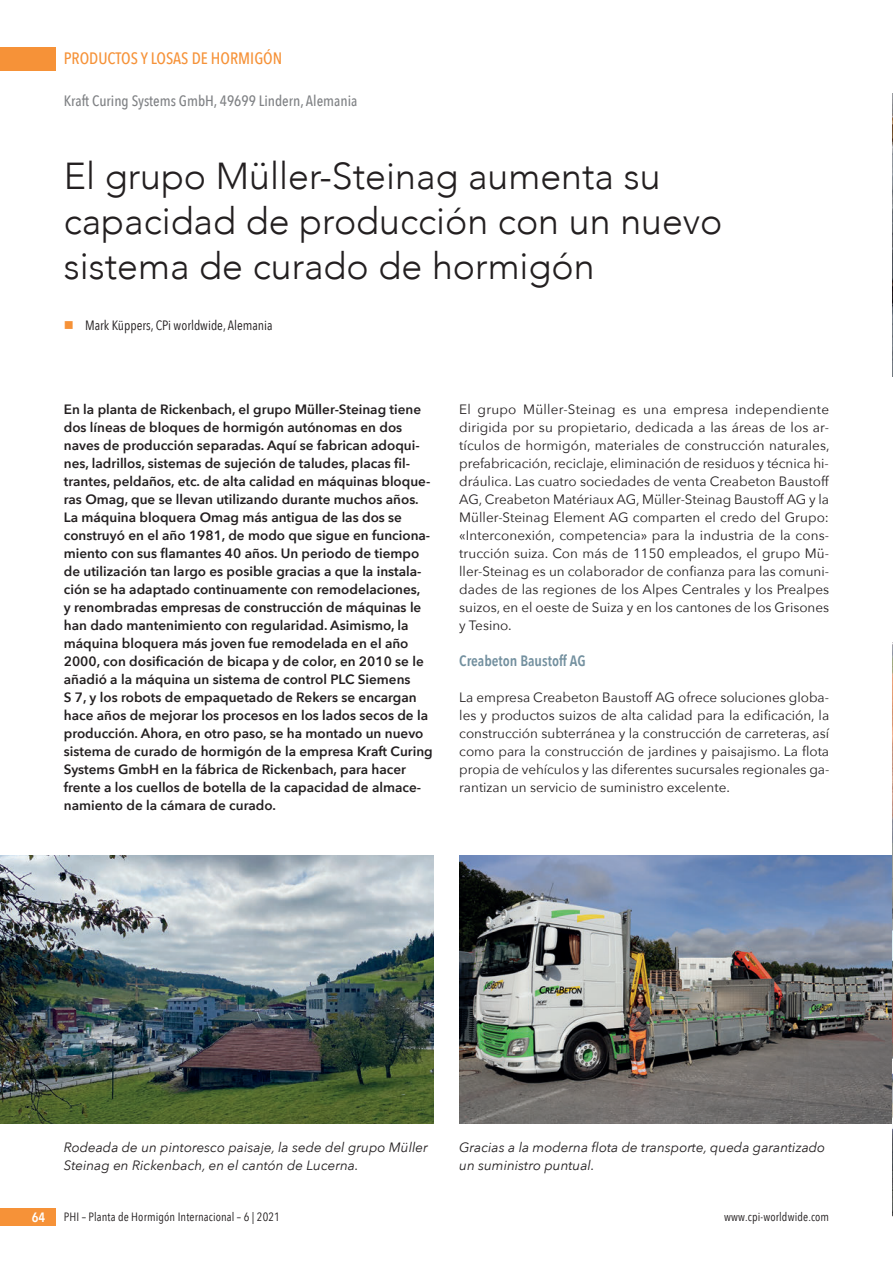
<style>
.page{position:relative;width:893px;height:1263px;background:#fff}
.page>*{position:absolute;margin:0;border:0;box-sizing:border-box;transform-origin:0 0}
.t1{font:300 37.5px/45px "Avenir";color:#231f20}
.t2{font:500 16.5px "Avenir Next Condensed";color:#f69238}
.t3{font:500 15px "Avenir Next Condensed";color:#808285}
.t4{font:600 15px "Avenir Next Condensed";color:#73909f}
.t5{font:600 13.5px/18px "Avenir Next";color:#231f20}
.t6{font:13.5px/18px "Avenir Next";color:#231f20;text-align:justify}
.t7{font:italic 13.5px/18px "Avenir Next";color:#231f20}
.t8{font:13.5px "Avenir Next Condensed";color:#231f20}
.t9{font:600 13.5px "Avenir Next Condensed";color:#fff}
.t10{font:12px "Avenir Next Condensed";letter-spacing:.01em;color:#231f20}
.s1{color:#f69238}
</style>
<div class="page">
<div style="left:0;top:47px;width:55px;height:23px;background:#f69238"></div>
<div style="left:0;top:1208px;width:55px;height:18px;background:#f69238"></div>
<img style="left:0;top:856px;width:434px;height:267px">
<img style="left:459px;top:856px;width:433px;height:267px">
<img style="left:892px;top:94px;width:1px;height:283px">
<img style="left:892px;top:642px;width:1px;height:575px">
<p class="t2" style="left:64px;top:49px;width:220px">PRODUCTOS Y LOSAS DE HORMIGÓN</p>
<p class="t3" style="left:64px;top:92px;width:295px">Kraft Curing Systems GmbH, 49699 Lindern, Alemania</p>
<h1 class="t1" style="left:64px;top:153px;width:660px">El grupo Müller-Steinag aumenta su capacidad de producción con un nuevo sistema de curado de hormigón</h1>
<p class="t8" style="left:64px;top:314px;width:210px"><span class="s1">■</span> Mark Küppers, CPi worldwide, Alemania</p>
<p class="t5" style="left:64px;top:400px;width:370px">En la planta de Rickenbach, el grupo Müller-Steinag tiene dos líneas de bloques de hormigón autónomas en dos naves de producción separadas. Aquí se fabrican adoqui&shy;nes, ladrillos, sistemas de sujeción de taludes, placas fil&shy;trantes, peldaños, etc. de alta calidad en máquinas bloque&shy;ras Omag, que se llevan utilizando durante muchos años.<br>La máquina bloquera Omag más antigua de las dos se construyó en el año 1981, de modo que sigue en funciona&shy;miento con sus flamantes 40 años. Un periodo de tiempo de utilización tan largo es posible gracias a que la instala&shy;ción se ha adaptado continuamente con remodelaciones,<br>y renombradas empresas de construcción de máquinas le han dado mantenimiento con regularidad. Asimismo, la máquina bloquera más joven fue remodelada en el año 2000, con dosificación de bicapa y de color, en 2010 se le añadió a la máquina un sistema de control PLC Siemens<br>S 7, y los robots de empaquetado de Rekers se encargan hace años de mejorar los procesos en los lados secos de la producción. Ahora, en otro paso, se ha montado un nuevo sistema de curado de hormigón de la empresa Kraft Curing Systems GmbH en la fábrica de Rickenbach, para hacer frente a los cuellos de botella de la capacidad de almace&shy;namiento de la cámara de curado.</p>
<p class="t6" style="left:459px;top:400px;width:372px">El grupo Müller-Steinag es una empresa independiente dirigida por su propietario, dedicada a las áreas de los ar&shy;tículos de hormigón, materiales de construcción naturales, prefabricación, reciclaje, eliminación de residuos y técnica hi&shy;dráulica. Las cuatro sociedades de venta Creabeton Baustoff AG, Creabeton Matériaux AG, Müller-Steinag Baustoff AG y la Müller-Steinag Element AG comparten el credo del Grupo: «Interconexión, competencia» para la industria de la cons&shy;trucción suiza. Con más de 1150 empleados, el grupo Mü&shy;ller-Steinag es un colaborador de confianza para las comuni&shy;dades de las regiones de los Alpes Centrales y los Prealpes suizos, en el oeste de Suiza y en los cantones de los Grisones y Tesino.</p>
<p class="t4" style="left:459px;top:648px;width:128px">Creabeton Baustoff AG</p>
<p class="t6" style="left:459px;top:688px;width:372px">La empresa Creabeton Baustoff AG ofrece soluciones globa&shy;les y productos suizos de alta calidad para la edificación, la construcción subterránea y la construcción de carreteras, así como para la construcción de jardines y paisajismo. La flota propia de vehículos y las diferentes sucursales regionales ga&shy;rantizan un servicio de suministro excelente.</p>
<p class="t7" style="left:64px;top:1138px;width:366px">Rodeada de un pintoresco paisaje, la sede del grupo Müller<br>Steinag en Rickenbach, en el cantón de Lucerna.</p>
<p class="t7" style="left:459px;top:1138px;width:368px">Gracias a la moderna flota de transporte, queda garantizado un suministro puntual.</p>
<p class="t9" style="left:32px;top:1206px;width:15px">64</p>
<p class="t10" style="left:64px;top:1207px;width:218px">PHI – Planta de Hormigón Internacional – 6 | 2021</p>
<p class="t10" style="left:724px;top:1207px;width:107px">www.cpi-worldwide.com</p>
</div>
